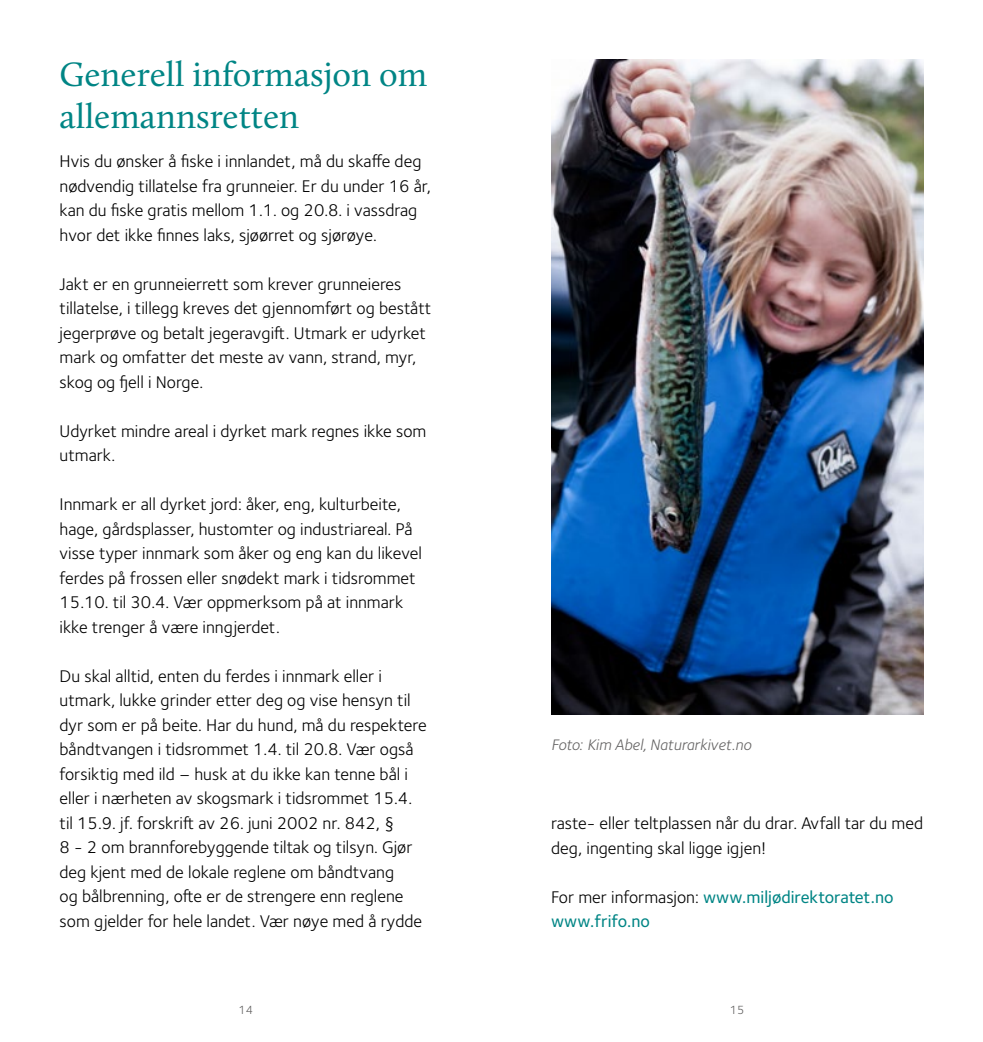
<style>
.page{position:relative;width:983px;height:1042px;background:#fff}
.page>*{position:absolute;margin:0;border:0;box-sizing:border-box;transform-origin:0 0}
.t1{font:35px/42px "Calluna";color:#008585}
.t2{font:17.5px/24.5px "Foundry Sterling";color:#000}
.t3{font:500 17.5px/24.5px "Foundry Sterling";color:#008585}
.t4{font:italic 15.75px "Foundry Sterling";color:#646363}
.t5{font:12.25px "Foundry Sterling";color:#646363}
.s1{font-weight:400;color:#000}
</style>
<div class="page">
<img style="left:551px;top:60px;width:372px;height:654px">
<h1 class="t1" style="left:60px;top:53px;width:369px">Generell informasjon om allemannsretten</h1>
<p class="t2" style="left:60px;top:149px;width:373px">Hvis du ønsker å fiske i innlandet, må du skaffe deg nødvendig tillatelse fra grunneier. Er du under 16 år, kan du fiske gratis mellom 1.1. og 20.8. i vassdrag hvor det ikke finnes laks, sjøørret og sjørøye.</p>
<p class="t2" style="left:60px;top:272px;width:373px">Jakt er en grunneierrett som krever grunneieres tillatelse, i tillegg kreves det gjennomført og bestått jegerprøve og betalt jegeravgift. Utmark er udyrket mark og omfatter det meste av vann, strand, myr, skog og fjell i Norge.</p>
<p class="t2" style="left:60px;top:419px;width:368px">Udyrket mindre areal i dyrket mark regnes ikke som utmark.</p>
<p class="t2" style="left:60px;top:492px;width:364px">Innmark er all dyrket jord: åker, eng, kulturbeite, hage, gårdsplasser, hustomter og industriareal. På visse typer innmark som åker og eng kan du likevel ferdes på frossen eller snødekt mark i tidsrommet 15.10. til 30.4. Vær oppmerksom på at innmark ikke trenger å være inngjerdet.</p>
<p class="t2" style="left:60px;top:664px;width:368px">Du skal alltid, enten du ferdes i innmark eller i utmark, lukke grinder etter deg og vise hensyn til dyr som er på beite. Har du hund, må du respektere båndtvangen i tidsrommet 1.4. til 20.8. Vær også forsiktig med ild – husk at du ikke kan tenne bål i eller i nærheten av skogsmark i tidsrommet 15.4. til 15.9. jf. forskrift av 26. juni 2002 nr. 842, §<br>8 - 2 om brannforebyggende tiltak og tilsyn. Gjør deg kjent med de lokale reglene om båndtvang<br>og bålbrenning, ofte er de strengere enn reglene som gjelder for hele landet. Vær nøye med å rydde</p>
<p class="t4" style="left:551px;top:735px;width:202px">Foto: Kim Abel, Naturarkivet.no</p>
<p class="t2" style="left:551px;top:811px;width:373px">raste- eller teltplassen når du drar. Avfall tar du med deg, ingenting skal ligge igjen!</p>
<p class="t3" style="left:551px;top:885px;width:344px"><span class="s1">For mer informasjon:</span> www.miljødirektoratet.no www.frifo.no</p>
<p class="t5" style="left:238px;top:1003px;width:16px">14</p>
<p class="t5" style="left:729px;top:1003px;width:16px">15</p>
</div>
